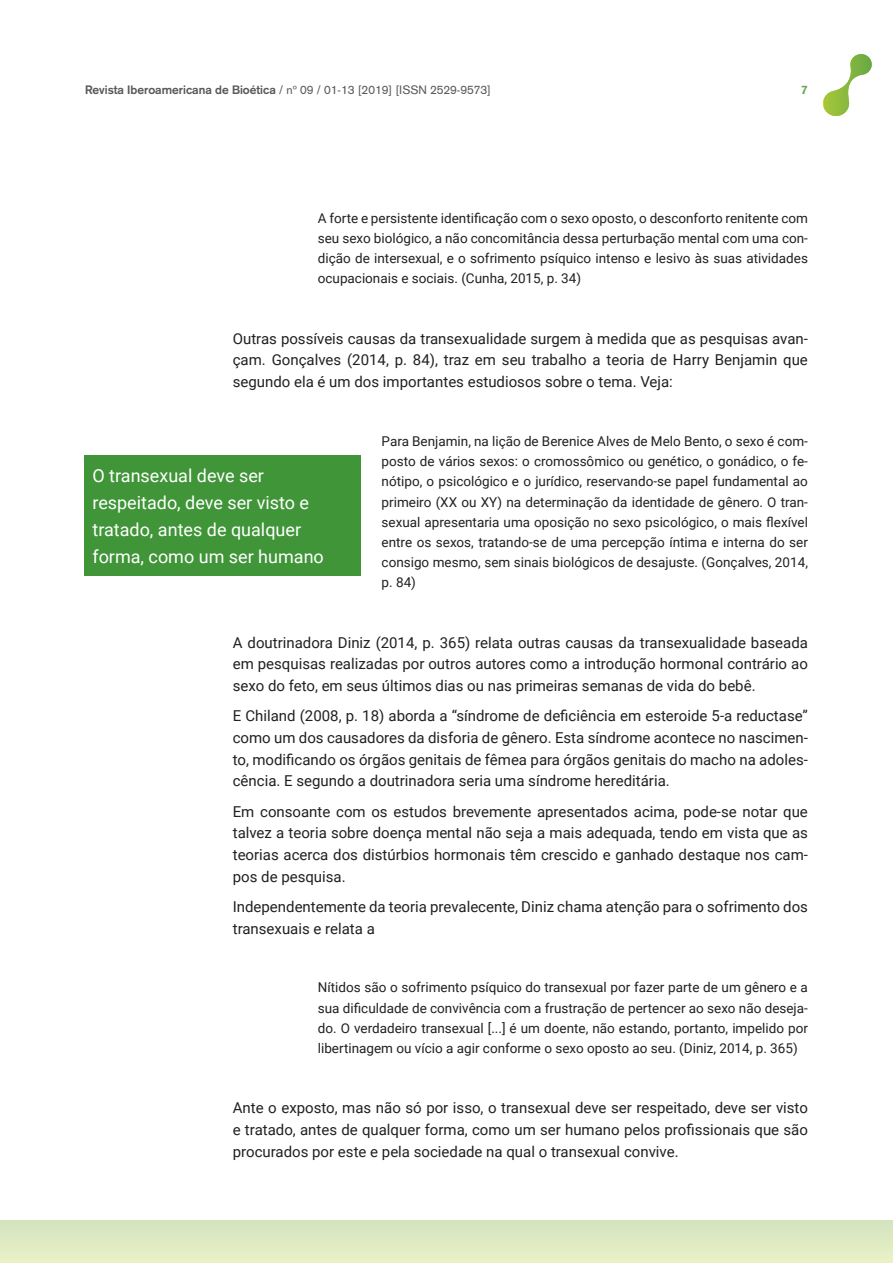
<style>
.page{position:relative;width:893px;height:1263px;background:#fff}
.page>*{position:absolute;margin:0;border:0;box-sizing:border-box;transform-origin:0 0}
.t1{font:18px/27px "Roboto";color:#fff}
.t2{font:15px/21.8px "Roboto";color:#231f20;text-align:justify}
.t3{font:13.5px/20.2px "Roboto";color:#231f20;text-align:justify}
.t4{font:12px "Akzidenz Grotesk";color:#57585a}
.t5{font:700 12px "Akzidenz Grotesk";color:#66a554}
.s1{font-weight:700}
</style>
<div class="page">
<div style="left:0;top:1220px;width:893px;height:43px;background:#deeac2"></div>
<svg style="left:823px;top:54px;width:49px;height:62px"></svg>
<div style="left:84px;top:455px;width:276px;height:121px;background:#3f9537"></div>
<p class="t4" style="left:85px;top:83px;width:407px"><span class="s1">Revista Iberoamericana de Bioética</span> / nº 09 / 01-13 [2019] [ISSN 2529-9573]</p>
<p class="t5" style="left:801px;top:83px;width:8px">7</p>
<p class="t3" style="left:318px;top:207px;width:492px">A forte e persistente identificação com o sexo oposto, o desconforto renitente com seu sexo biológico, a não concomitância dessa perturbação mental com uma con&shy;dição de intersexual, e o sofrimento psíquico intenso e lesivo às suas atividades ocupacionais e sociais. (Cunha, 2015, p. 34)</p>
<p class="t2" style="left:233px;top:327px;width:577px">Outras possíveis causas da transexualidade surgem à medida que as pesquisas avan&shy;çam. Gonçalves (2014, p. 84), traz em seu trabalho a teoria de Harry Benjamin que segundo ela é um dos importantes estudiosos sobre o tema. Veja:</p>
<p class="t1" style="left:92px;top:461px;width:233px">O transexual deve ser respeitado, deve ser visto e tratado, antes de qualquer forma, como um ser humano</p>
<p class="t3" style="left:382px;top:430px;width:428px">Para Benjamin, na lição de Berenice Alves de Melo Bento, o sexo é com&shy;posto de vários sexos: o cromossômico ou genético, o gonádico, o fe&shy;nótipo, o psicológico e o jurídico, reservando-se papel fundamental ao primeiro (XX ou XY) na determinação da identidade de gênero. O tran&shy;sexual apresentaria uma oposição no sexo psicológico, o mais flexível entre os sexos, tratando-se de uma percepção íntima e interna do ser consigo mesmo, sem sinais biológicos de desajuste. (Gonçalves, 2014, p. 84)</p>
<p class="t2" style="left:233px;top:631px;width:577px">A doutrinadora Diniz (2014, p. 365) relata outras causas da transexualidade baseada em pesquisas realizadas por outros autores como a introdução hormonal contrário ao sexo do feto, em seus últimos dias ou nas primeiras semanas de vida do bebê.</p>
<p class="t2" style="left:233px;top:704px;width:577px">E Chiland (2008, p. 18) aborda a “síndrome de deficiência em esteroide 5-a reductase” como um dos causadores da disforia de gênero. Esta síndrome acontece no nascimen&shy;to, modificando os órgãos genitais de fêmea para órgãos genitais do macho na adoles&shy;cência. E segundo a doutrinadora seria uma síndrome hereditária.</p>
<p class="t2" style="left:233px;top:800px;width:577px">Em consoante com os estudos brevemente apresentados acima, pode-se notar que talvez a teoria sobre doença mental não seja a mais adequada, tendo em vista que as teorias acerca dos distúrbios hormonais têm crescido e ganhado destaque nos cam&shy;pos de pesquisa.</p>
<p class="t2" style="left:233px;top:895px;width:577px">Independentemente da teoria prevalecente, Diniz chama atenção para o sofrimento dos transexuais e relata a</p>
<p class="t3" style="left:318px;top:977px;width:492px">Nítidos são o sofrimento psíquico do transexual por fazer parte de um gênero e a sua dificuldade de convivência com a frustração de pertencer ao sexo não deseja&shy;do. O verdadeiro transexual [...] é um doente, não estando, portanto, impelido por libertinagem ou vício a agir conforme o sexo oposto ao seu. (Diniz, 2014, p. 365)</p>
<p class="t2" style="left:233px;top:1096px;width:577px">Ante o exposto, mas não só por isso, o transexual deve ser respeitado, deve ser visto e tratado, antes de qualquer forma, como um ser humano pelos profissionais que são procurados por este e pela sociedade na qual o transexual convive.</p>
</div>
